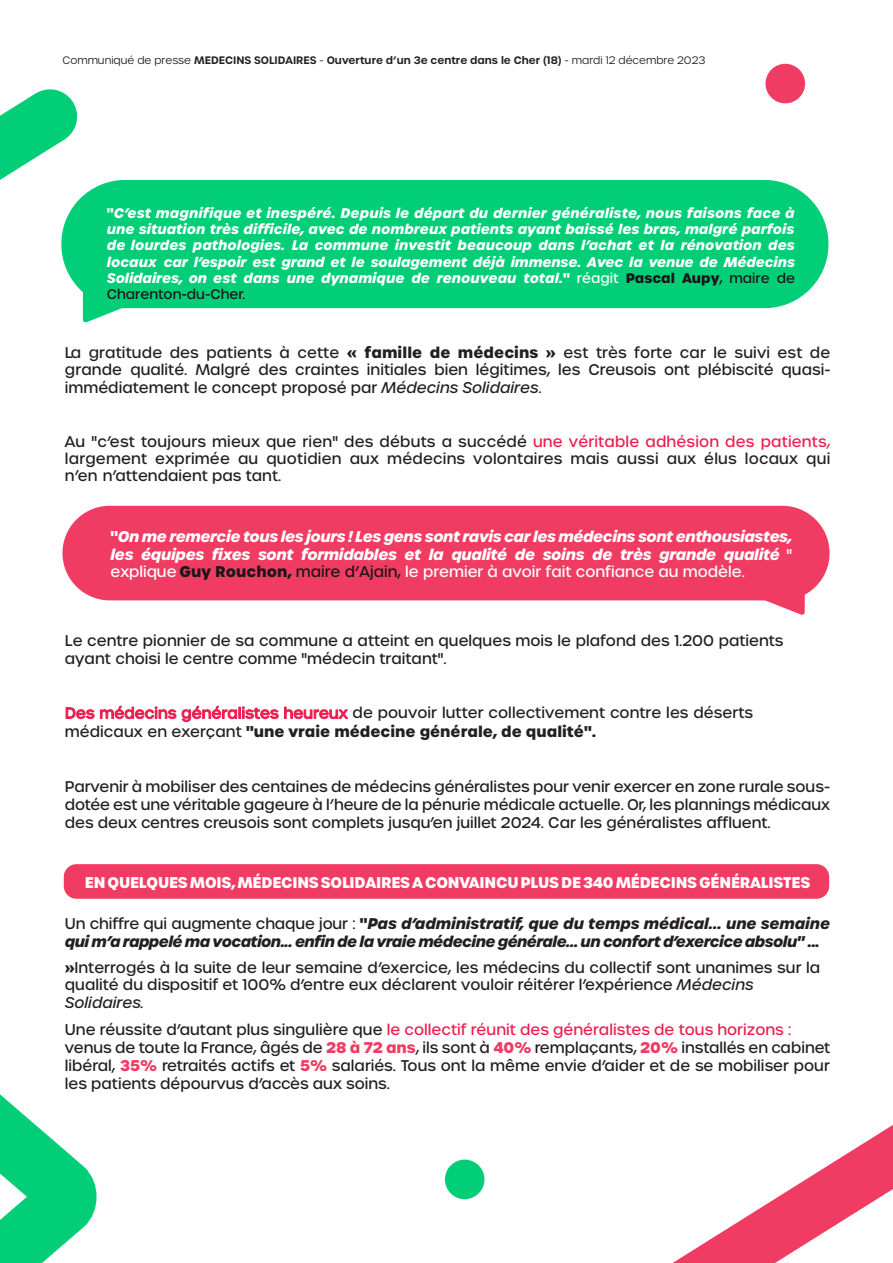
<style>
.page{position:relative;width:893px;height:1263px;background:#fff}
.page>*{position:absolute;margin:0;border:0;box-sizing:border-box;transform-origin:0 0}
.t1{font:500 15px/18px "Urbane";color:#231f20}
.t2{font:italic 700 15px/17.7px "Urbane";letter-spacing:-.025em;color:#fff;text-align:justify}
.t3{font:italic 700 15px/18.5px "Urbane";letter-spacing:-.04em;color:#231f20}
.t4{font:700 15px "Urbane";letter-spacing:-.015em;color:#fff}
.t5{font:italic 700 13.5px/16.4px "Urbane";color:#fff;text-align:justify}
.t6{font:600 10.5px "Urbane";color:#231f20}
.s1{font-weight:300}
.s2{font-style:normal}
.s3{font-weight:500;font-style:normal}
.s4{font-style:normal;color:#1a1718}
.s5{font-weight:500;font-style:normal;color:#1a1718}
.s6{font-weight:700}
.s7{font-style:italic}
.s8{color:#ec1e4e}
.s9{font-weight:700;color:#f03c63}
</style>
<div class="page">
<svg style="left:0;top:89px;width:125px;height:231px"></svg>
<svg style="left:673px;top:1125px;width:220px;height:138px"></svg>
<div style="left:445px;top:1159px;width:39px;height:40px;background:#02ce77;border-radius:50%"></div>
<div style="left:765px;top:64px;width:40px;height:39px;background:#f03c63;border-radius:50%"></div>
<svg style="left:0;top:1094px;width:97px;height:169px"></svg>
<svg style="left:725px;top:1165px;width:16px;height:15px"></svg>
<div style="left:62px;top:506px;width:768px;height:94px;background:#f03c63;border-radius:47px"></div>
<svg style="left:763px;top:595px;width:42px;height:20px"></svg>
<div style="left:61px;top:180px;width:767px;height:128px;background:#02ce77;border-radius:64px"></div>
<svg style="left:83px;top:293px;width:42px;height:30px"></svg>
<div style="left:64px;top:864px;width:765px;height:35px;background:#f03c63;border-radius:13px"></div>
<p class="t6" style="left:62px;top:53px;width:644px"><span class="s1">Communiqué de presse</span> MEDECINS SOLIDAIRES <span class="s1">-</span> Ouverture d’un 3e centre dans le Cher (18) <span class="s1">- mardi 12 décembre 2023</span></p>
<p class="t5" style="left:107px;top:205px;width:690px"><span class="s2">"</span>C’est magnifique et inespéré. Depuis le départ du dernier généraliste, nous faisons face à une situation très difficile, avec de nombreux patients ayant baissé les bras, malgré parfois de lourdes pathologies. La commune investit beaucoup dans l’achat et la rénovation des locaux car l’espoir est grand et le soulagement déjà immense. Avec la venue de Médecins Solidaires, on est dans une dynamique de renouveau total.<span class="s2">"</span> <span class="s3">réagit</span> <span class="s4">Pascal Aupy</span><span class="s5">, maire de Charenton-du-Cher.</span></p>
<p class="t1" style="left:65px;top:343px;width:767px;text-align:justify">La gratitude des patients à cette <span class="s6">« famille de médecins »</span> est très forte car le suivi est de grande qualité. Malgré des craintes initiales bien légitimes, les Creusois ont plébiscité quasi&shy;immédiatement le concept proposé par <span class="s7">Médecins Solidaires</span>.</p>
<p class="t1" style="left:65px;top:433px;width:767px;line-height:17px;text-align:justify">Au "c’est toujours mieux que rien" des débuts a succédé <span class="s8">une véritable adhésion des patients, </span>largement exprimée au quotidien aux médecins volontaires mais aussi aux élus locaux qui n’en n’attendaient pas tant.</p>
<p class="t2" style="left:111px;top:527px;width:683px"><span class="s2">"</span>On me remercie tous les jours ! Les gens sont ravis car les médecins sont enthousiastes, les équipes fixes sont formidables et la qualité de soins de très grande qualité <span class="s3">" explique</span> <span class="s4">Guy Rouchon,</span> <span class="s5">maire d’Ajain,</span> <span class="s3">le premier à avoir fait confiance au modèle.</span></p>
<p class="t1" style="left:65px;top:631px;width:720px;line-height:18.6px">Le centre pionnier de sa commune a atteint en quelques mois le plafond des 1.200 patients ayant choisi le centre comme "médecin traitant".</p>
<p class="t1" style="left:65px;top:704px;width:690px;line-height:18.6px"><span class="s8">Des médecins généralistes heureux</span> de pouvoir lutter collectivement contre les déserts médicaux en exerçant <span class="s6">"une vraie médecine générale, de qualité".</span></p>
<p class="t1" style="left:65px;top:777px;width:767px;text-align:justify">Parvenir à mobiliser des centaines de médecins généralistes pour venir exercer en zone rurale sous&shy;dotée est une véritable gageure à l’heure de la pénurie médicale actuelle. Or, les plannings médicaux des deux centres creusois sont complets jusqu’en juillet 2024. Car les généralistes affluent.</p>
<p class="t4" style="left:85px;top:872px;width:727px">EN QUELQUES MOIS, MÉDECINS SOLIDAIRES A CONVAINCU PLUSDE 340 MÉDECINS GÉNÉRALISTES</p>
<p class="t3" style="left:65px;top:914px;width:767px"><span class="s3">Un chiffre qui augmente chaque jour :</span> <span class="s2">"</span>Pas d’administratif, que du temps médical... une semaine qui m’a rappelé ma vocation... enfin de la vraie médecine générale... un confort d’exercice absolu" <span class="s2">...</span></p>
<p class="t1" style="left:65px;top:958px;width:757px"><span class="s6">»</span>Interrogés à la suite de leur semaine d’exercice, les médecins du collectif sont unanimes sur la qualité du dispositif et 100% d’entre eux déclarent vouloir réitérer l’expérience <span class="s7">Médecins<br>Solidaires.</span></p>
<p class="t1" style="left:65px;top:1021px;width:767px">Une réussite d’autant plus singulière que <span class="s8">le collectif réunit des généralistes de tous horizons : </span>venus de toute la France, âgés de <span class="s9">28 à 72 ans</span>, ils sont à <span class="s9">40%</span> remplaçants, <span class="s9">20%</span> installés en cabinet libéral, <span class="s9">35%</span> retraités actifs et <span class="s9">5%</span> salariés. Tous ont la même envie d’aider et de se mobiliser pour les patients dépourvus d’accès aux soins.</p>
</div>
